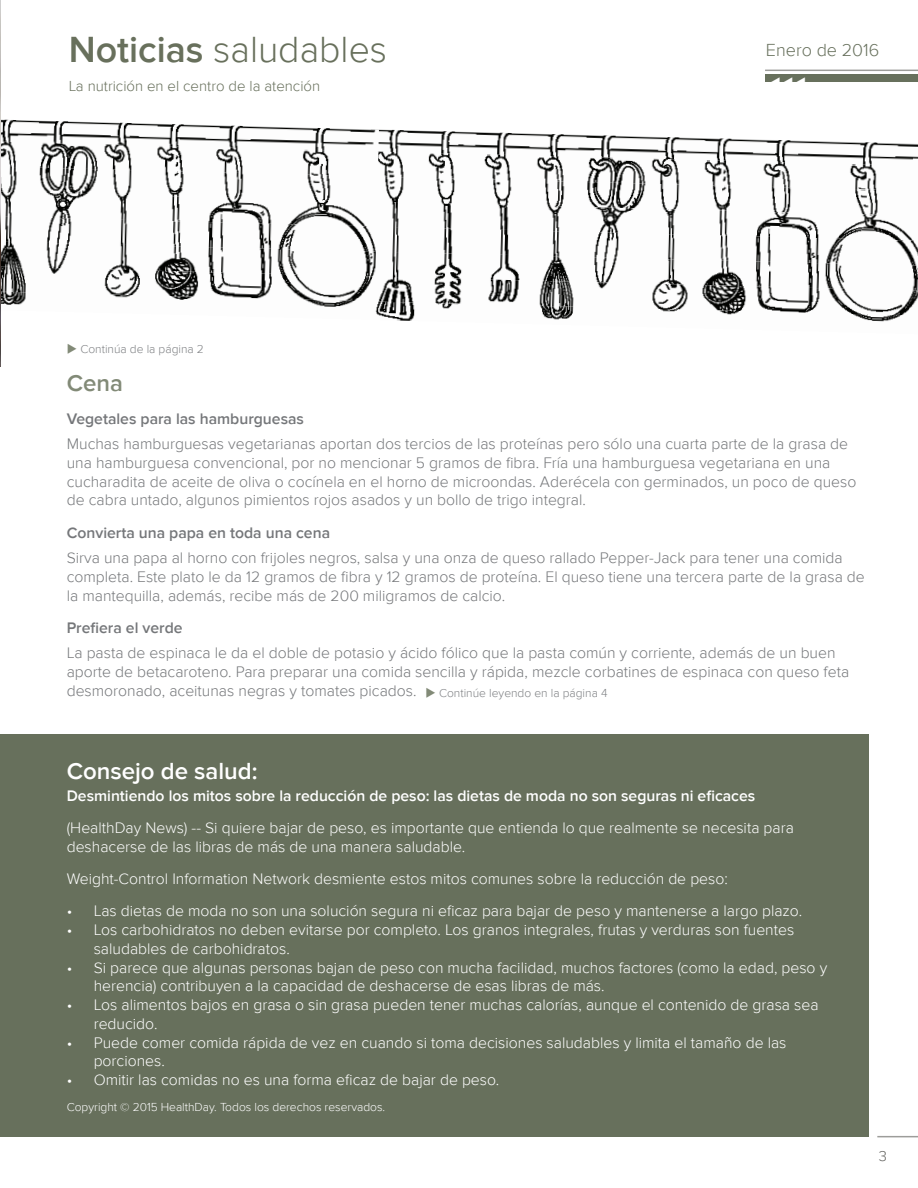
<style>
.page{position:relative;width:918px;height:1188px;background:#fff}
.page>*{position:absolute;margin:0;border:0;box-sizing:border-box;transform-origin:0 0}
.t1{font:300 37.5px "Proxima Nova";color:#68705c}
.t2{font:25.5px "Bauhaus 93";color:#fff}
.t3{font:600 24px "Proxima Nova";color:#fff}
.t4{font:600 24px "Proxima Nova";color:#828a77}
.t5{font:300 18px "Proxima Nova";color:#67705c}
.t6{font:300 15.75px/18.8px "Proxima Nova";color:#75777a}
.t7{font:300 15.75px/18.8px "Proxima Nova";color:#fff}
.t8{font:600 15.75px "Proxima Nova";color:#fff}
.t9{font:600 15.75px "Proxima Nova";color:#75777a}
.t10{font:300 15px "Proxima Nova";color:#68705c}
.t11{font:300 15px "Proxima Nova";color:#61615d}
.t12{font:300 12px "Proxima Nova";color:#fff}
.t13{font:300 12px "Proxima Nova";color:#7e8083}
.s1{font-weight:600}
.s2{color:#828a77}
</style>
<div class="page">
<hr style="left:765px;top:70px;width:153px;height:1px;background:#61615d">
<div style="left:765px;top:74px;width:153px;height:8px;background:#67705c"></div>
<img style="left:379px;top:129px;width:539px;height:22px">
<img style="left:378px;top:151px;width:540px;height:25px">
<img style="left:384px;top:176px;width:494px;height:25px">
<img style="left:391px;top:201px;width:507px;height:25px">
<img style="left:392px;top:226px;width:526px;height:25px">
<img style="left:392px;top:251px;width:526px;height:25px">
<img style="left:378px;top:276px;width:540px;height:25px">
<img style="left:375px;top:301px;width:541px;height:21px">
<img style="left:1px;top:120px;width:378px;height:32px">
<img style="left:1px;top:142px;width:377px;height:25px">
<img style="left:1px;top:167px;width:330px;height:25px">
<img style="left:1px;top:192px;width:357px;height:25px">
<img style="left:5px;top:217px;width:369px;height:25px">
<img style="left:1px;top:242px;width:375px;height:30px">
<img style="left:1px;top:267px;width:374px;height:25px">
<img style="left:1px;top:292px;width:364px;height:15px">
<div style="left:0;top:734px;width:869px;height:403px;background:#67705c"></div>
<img style="left:0;top:0;width:1px;height:366px">
<hr style="left:877px;top:1136px;width:41px;height:1px;background:#61615d">
<h1 class="t1" style="left:69px;top:28px;width:320px"><span class="s1">Noticias</span> saludables</h1>
<p class="t10" style="left:69px;top:78px;width:253px">La nutrición en el centro de la atención</p>
<p class="t13" style="left:67px;top:342px;width:139px"><span class="s2">◆</span> Continúa de la página 2</p>
<p class="t5" style="left:766px;top:40px;width:115px">Enero de 2016</p>
<h2 class="t2" style="left:768px;top:71px;width:40px">&lt;&lt;&lt;</h2>
<h3 class="t4" style="left:67px;top:370px;width:58px">Cena</h3>
<p class="t9" style="left:67px;top:409px;width:239px">Vegetales para las hamburguesas</p>
<p class="t6" style="left:67px;top:435px;width:791px">Muchas hamburguesas vegetarianas aportan dos tercios de las proteínas pero sólo una cuarta parte de la grasa de una hamburguesa convencional, por no mencionar 5 gramos de fibra. Fría una hamburguesa vegetariana en una cucharadita de aceite de oliva o cocínela en el horno de microondas. Aderécela con germinados, un poco de queso de cabra untado, algunos pimientos rojos asados y un bollo de trigo integral.</p>
<p class="t9" style="left:67px;top:523px;width:265px">Convierta una papa en toda una cena</p>
<p class="t6" style="left:67px;top:549px;width:800px">Sirva una papa al horno con frijoles negros, salsa y una onza de queso rallado Pepper-Jack para tener una comida completa. Este plato le da 12 gramos de fibra y 12 gramos de proteína. El queso tiene una tercera parte de la grasa de la mantequilla, además, recibe más de 200 miligramos de calcio.</p>
<p class="t9" style="left:67px;top:619px;width:117px">Prefiera el verde</p>
<p class="t6" style="left:67px;top:644px;width:784px">La pasta de espinaca le da el doble de potasio y ácido fólico que la pasta común y corriente, además de un buen aporte de betacaroteno. Para preparar una comida sencilla y rápida, mezcle corbatines de espinaca con queso feta desmoronado, aceitunas negras y tomates picados.</p>
<p class="t13" style="left:425px;top:686px;width:184px"><span class="s2">◆</span> Continúe leyendo en la página 4</p>
<h3 class="t3" style="left:67px;top:758px;width:193px">Consejo de salud:</h3>
<p class="t8" style="left:67px;top:787px;width:690px">Desmintiendo los mitos sobre la reducción de peso: las dietas de moda no son seguras ni eficaces</p>
<p class="t7" style="left:67px;top:819px;width:729px">(HealthDay News) -- Si quiere bajar de peso, es importante que entienda lo que realmente se necesita para deshacerse de las libras de más de una manera saludable.</p>
<p class="t7" style="left:67px;top:870px;width:663px">Weight-Control Information Network desmiente estos mitos comunes sobre la reducción de peso:</p>
<p class="t7" style="left:67px;top:902px;width:737px">• Las dietas de moda no son una solución segura ni eficaz para bajar de peso y mantenerse a largo plazo.</p>
<p class="t7" style="left:94px;top:921px;width:702px;text-indent:-27px">• Los carbohidratos no deben evitarse por completo. Los granos integrales, frutas y verduras son fuentes saludables de carbohidratos.</p>
<p class="t7" style="left:94px;top:958px;width:735px;text-indent:-27px">• Si parece que algunas personas bajan de peso con mucha facilidad, muchos factores (como la edad, peso y herencia) contribuyen a la capacidad de deshacerse de esas libras de más.</p>
<p class="t7" style="left:94px;top:996px;width:726px;text-indent:-27px">• Los alimentos bajos en grasa o sin grasa pueden tener muchas calorías, aunque el contenido de grasa sea reducido.</p>
<p class="t7" style="left:94px;top:1033px;width:694px;text-indent:-27px">• Puede comer comida rápida de vez en cuando si toma decisiones saludables y limita el tamaño de las porciones.</p>
<p class="t7" style="left:67px;top:1071px;width:434px">• Omitir las comidas no es una forma eficaz de bajar de peso.</p>
<p class="t12" style="left:67px;top:1100px;width:320px">Copyright © 2015 HealthDay. Todos los derechos reservados.</p>
<p class="t11" style="left:879px;top:1147px;width:10px">3</p>
</div>
